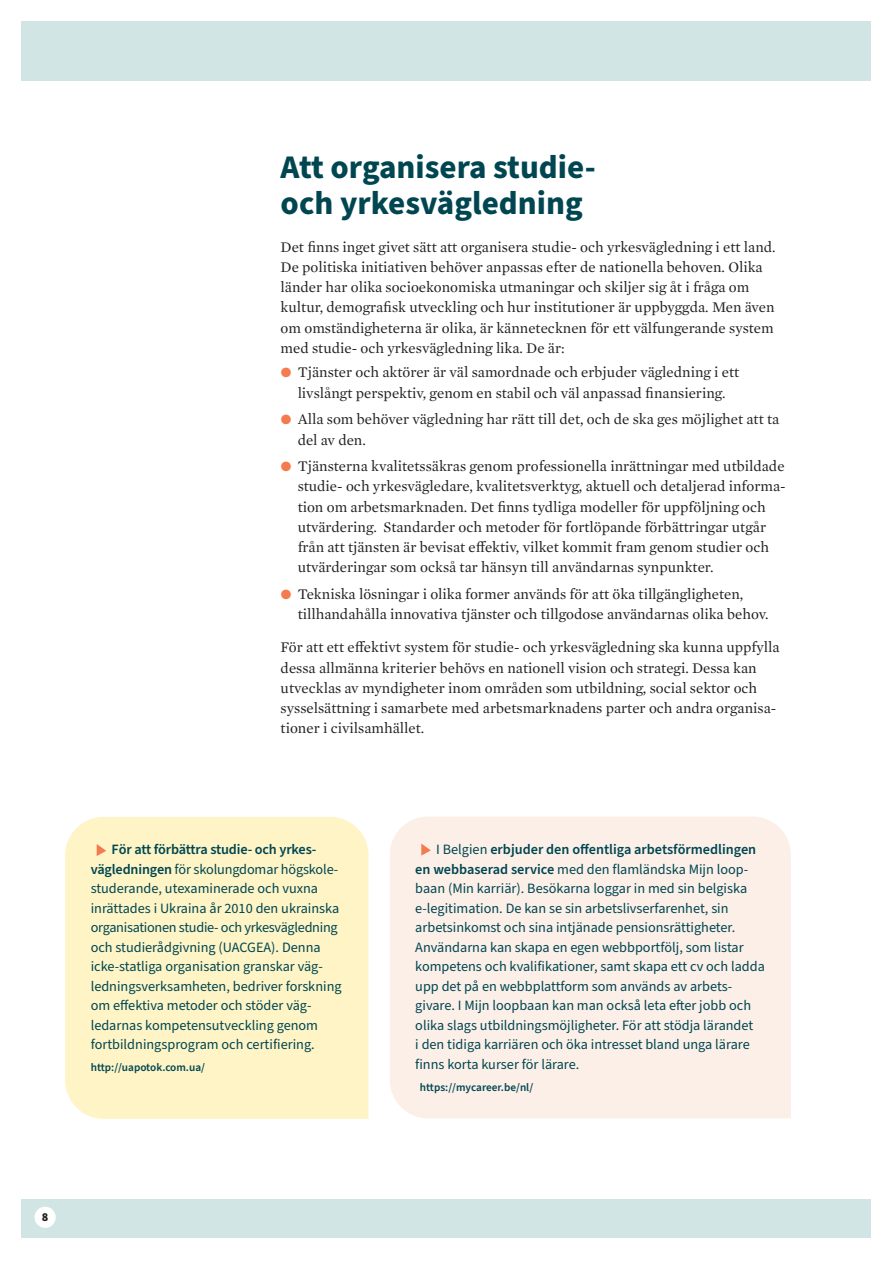
<style>
.page{position:relative;width:893px;height:1263px;background:#fff}
.page>*{position:absolute;margin:0;border:0;box-sizing:border-box;transform-origin:0 0}
.t1{font:700 33px/36px "Source Sans Pro";color:#004651}
.Brödtext{font:15px/20.2px "Mercury Text G1";color:#231f20}
.Brödtext_avst__innan{font:15px/20.2px "Mercury Text G1";color:#231f20}
.Fakta_Brödtext{font:14.25px/19.5px "Source Sans Pro";color:#004651}
.t2{font:900 12.15px "Source Sans Pro";color:#231f20}
.Fakta_Brödtext-2{font:600 11.25px "Source Sans Pro";color:#004651}
.s1{color:#f47b50}
.s2{font-weight:600}
</style>
<div class="page">
<div style="left:22px;top:1199px;width:849px;height:38px;background:#d1e5e5"></div>
<div style="left:35px;top:1207px;width:21px;height:21px;background:#fff;border-radius:50%"></div>
<div style="left:65px;top:817px;width:304px;height:302px;background:#fef4c6"></div>
<svg style="left:97px;top:844px;width:9px;height:12px"></svg>
<div style="left:390px;top:816px;width:401px;height:302px;background:#fcefe8"></div>
<svg style="left:421px;top:843px;width:10px;height:13px"></svg>
<div style="left:22px;top:21px;width:849px;height:60px;background:#d1e5e5"></div>
<h1 class="t1" style="left:281px;top:150px;width:317px">Att organisera studie&shy;och yrkesvägledning</h1>
<p class="Brödtext" style="left:281px;top:236px;width:497px">Det finns inget givet sätt att organisera studie- och yrkesvägledning i ett land.<br>De politiska initiativen behöver anpassas efter de nationella behoven. Olika länder har olika socioekonomiska utmaningar och skiljer sig åt i fråga om kultur, demografisk utveckling och hur institutioner är uppbyggda. Men även om omständigheterna är olika, är kännetecknen för ett välfungerande system med studie- och yrkesvägledning lika. De är:</p>
<p class="Brödtext" style="left:281px;top:361px;width:460px;text-align:center"><span class="s1">ș</span> Tjänster och aktörer är väl samordnade och erbjuder vägledning i ett livslångt perspektiv, genom en stabil och väl anpassad finansiering.</p>
<p class="Brödtext" style="left:298px;top:408px;width:483px;text-indent:-17px"><span class="s1">ș</span> Alla som behöver vägledning har rätt till det, och de ska ges möjlighet att ta del av den.</p>
<p class="Brödtext" style="left:298px;top:455px;width:490px;text-indent:-17px"><span class="s1">ș</span> Tjänsterna kvalitetssäkras genom professionella inrättningar med utbildade studie- och yrkesvägledare, kvalitetsverktyg, aktuell och detaljerad informa&shy;tion om arbetsmarknaden. Det finns tydliga modeller för uppföljning och utvärdering. Standarder och metoder för fortlöpande förbättringar utgår från att tjänsten är bevisat effektiv, vilket kommit fram genom studier och utvärderingar som också tar hänsyn till användarnas synpunkter.</p>
<p class="Brödtext" style="left:298px;top:583px;width:472px;text-indent:-17px"><span class="s1">ș</span> Tekniska lösningar i olika former används för att öka tillgängligheten, tillhandahålla innovativa tjänster och tillgodose användarnas olika behov.</p>
<p class="Brödtext_avst__innan" style="left:281px;top:636px;width:500px">För att ett effektivt system för studie- och yrkesvägledning ska kunna uppfylla dessa allmänna kriterier behövs en nationell vision och strategi. Dessa kan utvecklas av myndigheter inom områden som utbildning, social sektor och sysselsättning i samarbete med arbetsmarknadens parter och andra organisa&shy;tioner i civilsamhället.</p>
<p class="Fakta_Brödtext" style="left:91px;top:840px;width:252px;text-indent:21px"><span class="s2">För att förbättra studie- och yrkes&shy;vägledningen</span> för skolungdomar högskole&shy;studerande, utexaminerade och vuxna inrättades i Ukraina år 2010 den ukrainska organisationen studie- och yrkesvägledning och studierådgivning (UACGEA). Denna icke-statliga organisation granskar väg&shy;ledningsverksamheten, bedriver forskning om effektiva metoder och stöder väg&shy;ledarnas kompetensutveckling genom fortbildningsprogram och certifiering.</p>
<p class="Fakta_Brödtext-2" style="left:91px;top:1060px;width:116px">http://uapotok.com.ua/</p>
<p class="Fakta_Brödtext" style="left:415px;top:840px;width:351px;text-indent:21px">I Belgien <span class="s2">erbjuder den offentliga arbetsförmedlingen en webbaserad service</span> med den flamländska Mijn loop&shy;baan (Min karriär). Besökarna loggar in med sin belgiska e-legitimation. De kan se sin arbetslivserfarenhet, sin arbetsinkomst och sina intjänade pensionsrättigheter.<br>Användarna kan skapa en egen webbportfölj, som listar kompetens och kvalifikationer, samt skapa ett cv och ladda upp det på en webbplattform som används av arbets&shy;givare. I Mijn loopbaan kan man också leta efter jobb och olika slags utbildningsmöjligheter. För att stödja lärandet<br>i den tidiga karriären och öka intresset bland unga lärare finns korta kurser för lärare.</p>
<p class="Fakta_Brödtext-2" style="left:420px;top:1079px;width:115px">https://mycareer.be/nl/</p>
<p class="t2" style="left:42px;top:1208px;width:8px">8</p>
</div>
